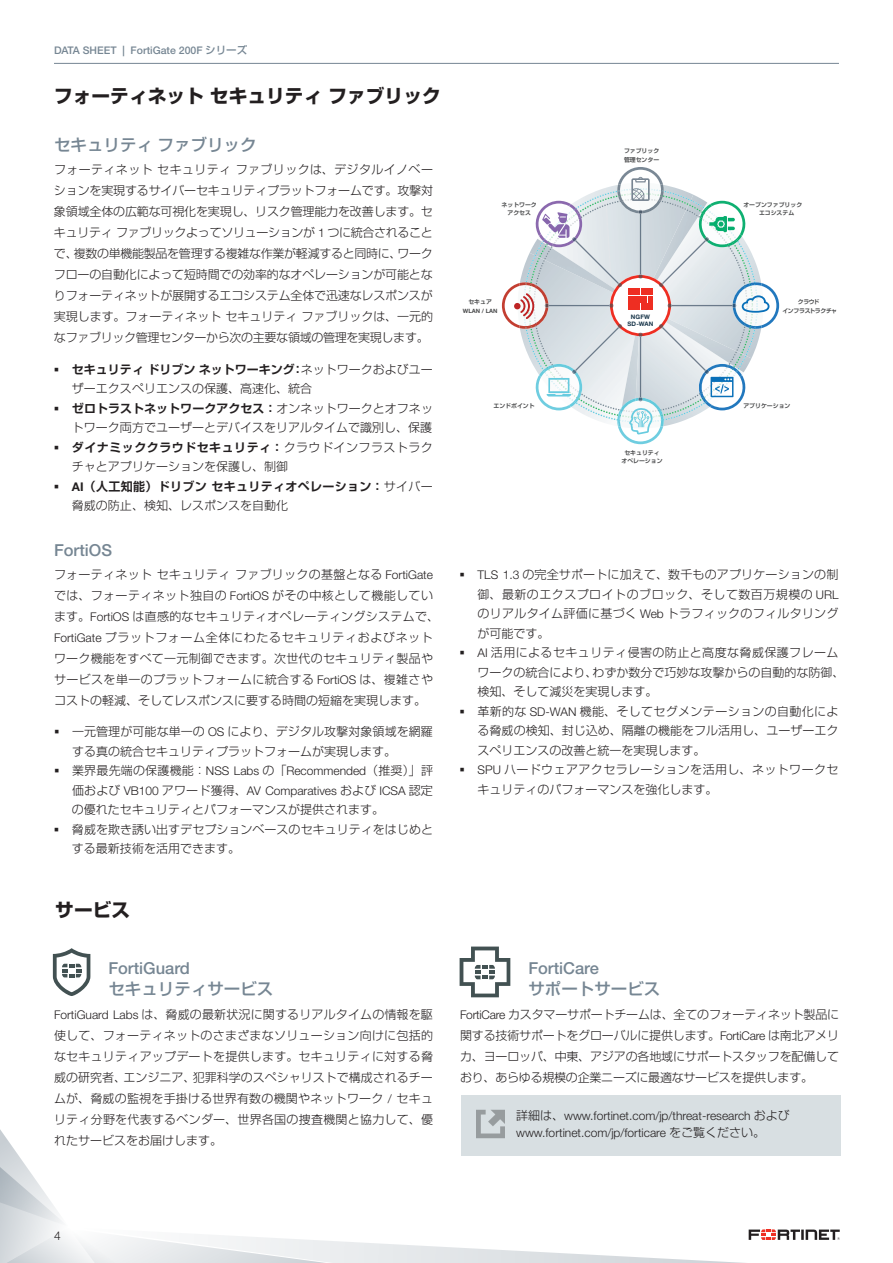
<style>
.page{position:relative;width:893px;height:1263px;background:#fff}
.page>*{position:absolute;margin:0;border:0;box-sizing:border-box;transform-origin:0 0}
.t1{font:700 18.75px "Shin Go Pro";color:#231f20}
.t2{font:500 16.5px "Shin Go Pro";color:#768693}
.t3{font:500 16.5px "Helvetica Neue LT Pro";color:#768693}
.t4{font:300 12px/21px "Shin Go Pro";letter-spacing:.005em;color:#231f20;text-align:justify}
.t5{font:300 12px/21px "Shin Go Pro";letter-spacing:.025em;color:#231f20}
.t6{font:300 12px/16.5px "Helvetica Neue LT Pro";color:#231f20}
.t7{font:700 12px "Shin Go Pro De";letter-spacing:.03em;color:#231f20}
.t8{font:300 12px/19.5px "Shin Go Pro";letter-spacing:.035em;color:#231f20}
.t9{font:700 12px "Shin Go Pro De";color:#231f20}
.t10{font:700 12px "Shin Go Pro De";letter-spacing:.005em;color:#231f20}
.t11{font:500 10.5px "Helvetica Neue LT Pro";color:#768693}
.t12{font:700 6.15px/7.5px "Helvetica Neue LT Std";color:#1a374b;text-align:center}
.t13{font:700 5.85px/8.4px "Shin Go Pro De";color:#4b4c4d}
.t14{font:700 5.85px/8.4px "Shin Go Pro De";letter-spacing:-.055em;color:#4b4c4d;text-align:center}
.t15{font:700 5.85px "Helvetica Neue LT Std";color:#4b4c4d}
.s1{font-family:"Shin Go Pro"}
.s2{font-family:"Helvetica Neue LT Pro"}
.s3{font-family:"Shin Go Pro";font-weight:300}
</style>
<div class="page">
<hr style="left:54px;top:63px;width:785px;height:1px;background:#768693">
<svg style="left:0;top:1110px;width:841px;height:153px"></svg>
<svg style="left:53px;top:948px;width:37px;height:48px"></svg>
<svg style="left:460px;top:946px;width:50px;height:51px"></svg>
<div style="left:461px;top:1095px;width:379px;height:60px;background:#d8dfe2"></div>
<img style="left:477px;top:1109px;width:28px;height:30px">
<svg style="left:523px;top:188px;width:235px;height:235px"></svg>
<svg style="left:528px;top:193px;width:225px;height:225px;background:#d8e0e4"></svg>
<img style="left:617px;top:185px;width:47px;height:28px">
<img style="left:636px;top:398px;width:28px;height:10px">
<img style="left:618px;top:398px;width:18px;height:10px">
<img style="left:539px;top:204px;width:43px;height:43px">
<img style="left:698px;top:364px;width:44px;height:43px">
<img style="left:698px;top:204px;width:44px;height:43px">
<img style="left:539px;top:364px;width:43px;height:43px">
<img style="left:520px;top:282px;width:28px;height:47px">
<img style="left:733px;top:282px;width:9px;height:47px">
<svg style="left:617px;top:408px;width:47px;height:36px"></svg>
<svg style="left:618px;top:167px;width:45px;height:35px"></svg>
<svg style="left:742px;top:282px;width:37px;height:47px"></svg>
<svg style="left:502px;top:283px;width:35px;height:46px"></svg>
<div style="left:514px;top:303px;width:7px;height:7px;background:#be2425;border-radius:50%"></div>
<img style="left:640px;top:337px;width:1px;height:60px">
<svg style="left:638px;top:397px;width:5px;height:4px"></svg>
<img style="left:672px;top:305px;width:60px;height:1px">
<svg style="left:732px;top:303px;width:4px;height:5px"></svg>
<img style="left:640px;top:214px;width:1px;height:60px">
<svg style="left:638px;top:210px;width:5px;height:4px"></svg>
<img style="left:549px;top:305px;width:60px;height:1px">
<svg style="left:545px;top:303px;width:4px;height:5px"></svg>
<img style="left:662px;top:327px;width:44px;height:44px">
<svg style="left:700px;top:365px;width:48px;height:45px"></svg>
<img style="left:662px;top:240px;width:44px;height:44px">
<svg style="left:700px;top:201px;width:47px;height:45px"></svg>
<img style="left:575px;top:240px;width:44px;height:44px">
<img style="left:575px;top:327px;width:44px;height:44px">
<svg style="left:609px;top:274px;width:63px;height:63px"></svg>
<svg style="left:534px;top:365px;width:47px;height:45px"></svg>
<svg style="left:534px;top:201px;width:47px;height:45px"></svg>
<p class="t11" style="left:54px;top:44px;width:195px">DATA SHEET | FortiGate 200F <span class="s1">シリーズ</span></p>
<h1 class="t1" style="left:54px;top:81px;width:388px">フォーティネットセキュリティファブリック</h1>
<h2 class="t2" style="left:54px;top:131px;width:204px">セキュリティファブリック</h2>
<p class="t4" style="left:54px;top:158px;width:381px">フォーティネットセキュリティファブリックは、デジタルイノベーションを実現するサイバーセキュリティプラットフォームです。攻撃対象領域全体の広範な可視化を実現し、リスク管理能力を改善します。セキュリティファブリックよってソリューションが <span class="s2">1</span> つに統合されることで、複数の単機能製品を管理する複雑な作業が軽減すると同時に、ワークフローの自動化によって短時間での効率的なオペレーションが可能となりフォーティネットが展開するエコシステム全体で迅速なレスポンスが実現します。フォーティネットセキュリティファブリックは、一元的なファブリック管理センターから次の主要な領域の管理を実現します。</p>
<p class="t9" style="left:54px;top:359px;width:380px">▪ セキュリティドリブンネットワーキング：<span class="s3">ネットワークおよびユー</span></p>
<p class="t4" style="left:72px;top:377px;width:241px">ザーエクスペリエンスの保護、高速化、統合</p>
<p class="t10" style="left:54px;top:398px;width:381px">▪ ゼロトラストネットワークアクセス：<span class="s3">オンネットワークとオフネッ</span></p>
<p class="t4" style="left:72px;top:416px;width:361px">トワーク両方でユーザーとデバイスをリアルタイムで識別し、保護</p>
<p class="t7" style="left:54px;top:437px;width:380px">▪ ダイナミッククラウドセキュリティ：<span class="s3">クラウドインフラストラク</span></p>
<p class="t4" style="left:72px;top:455px;width:217px">チャとアプリケーションを保護し、制御</p>
<p class="t7" style="left:54px;top:476px;width:380px">▪ <span class="s2">AI</span>（人工知能）ドリブンセキュリティオペレーション：<span class="s3">サイバー</span></p>
<p class="t4" style="left:72px;top:494px;width:217px">脅威の防止、検知、レスポンスを自動化</p>
<h2 class="t3" style="left:54px;top:540px;width:60px">FortiOS</h2>
<p class="t5" style="left:54px;top:562px;width:386px">フォーティネットセキュリティファブリックの基盤となる <span class="s2">FortiGate</span>では、フォーティネット独自の <span class="s2">FortiOS</span> がその中核として機能しています。<span class="s2">FortiOS</span> は直感的なセキュリティオペレーティングシステムで、<span class="s2">FortiGate</span> プラットフォーム全体にわたるセキュリティおよびネットワーク機能をすべて一元制御できます。次世代のセキュリティ製品やサービスを単一のプラットフォームに統合する <span class="s2">FortiOS</span> は、複雑さやコストの軽減、そしてレスポンスに要する時間の短縮を実現します。</p>
<p class="t4" style="left:72px;top:721px;width:362px;line-height:19.5px;text-indent:-18px">▪ 一元管理が可能な単一の <span class="s2">OS</span> により、デジタル攻撃対象領域を網羅する真の統合セキュリティプラットフォームが実現します。</p>
<p class="t4" style="left:54px;top:759px;width:380px">▪ 業界最先端の保護機能：<span class="s2">NSS Labs</span> の「<span class="s2">Recommended</span>（推奨）」評</p>
<p class="t6" style="left:72px;top:782px;width:362px"><span class="s1">価および</span> VB100 <span class="s1">アワード獲得、</span>AV Comparatives <span class="s1">および</span> ICSA <span class="s1">認定</span></p>
<p class="t4" style="left:72px;top:798px;width:313px">の優れたセキュリティとパフォーマンスが提供されます。</p>
<p class="t4" style="left:72px;top:818px;width:363px;line-height:19.5px;text-indent:-18px">▪ 脅威を欺き誘い出すデセプションベースのセキュリティをはじめとする最新技術を活用できます。</p>
<h1 class="t1" style="left:55px;top:895px;width:76px">サービス</h1>
<h2 class="t3" style="left:108px;top:958px;width:83px">FortiGuard</h2>
<h2 class="t2" style="left:108px;top:975px;width:166px">セキュリティサービス</h2>
<p class="t4" style="left:54px;top:1002px;width:381px"><span class="s2">FortiGuard Labs</span> は、脅威の最新状況に関するリアルタイムの情報を駆使して、フォーティネットのさまざまなソリューション向けに包括的なセキュリティアップデートを提供します。セキュリティに対する脅威の研究者、エンジニア、犯罪科学のスペシャリストで構成されるチームが、脅威の監視を手掛ける世界有数の機関やネットワーク <span class="s2">/</span> セキュリティ分野を代表するベンダー、世界各国の捜査機関と協力して、優れたサービスをお届けします。</p>
<p class="t13" style="left:502px;top:200px;width:37px;text-align:center">ネットワークアクセス</p>
<p class="t13" style="left:468px;top:297px;width:25px">セキュア</p>
<p class="t15" style="left:463px;top:307px;width:36px">WLAN / LAN</p>
<p class="t13" style="left:624px;top:146px;width:37px">ファブリック管理センター</p>
<p class="t12" style="left:627px;top:313px;width:28px">NGFW<br>SD-WAN</p>
<p class="t13" style="left:759px;top:200px;width:45px;text-indent:-16px">オープンファブリックエコシステム</p>
<p class="t14" style="left:782px;top:297px;width:56px">クラウド<br>インフラストラクチャ</p>
<p class="t13" style="left:493px;top:401px;width:43px">エンドポイント</p>
<p class="t13" style="left:743px;top:401px;width:49px">アプリケーション</p>
<p class="t13" style="left:621px;top:447px;width:43px;text-align:center">セキュリティオペレーション</p>
<p class="t4" style="left:478px;top:563px;width:362px;line-height:19.5px;text-indent:-18px">▪ <span class="s2">TLS 1.3</span> の完全サポートに加えて、数千ものアプリケーションの制御、最新のエクスプロイトのブロック、そして数百万規模の <span class="s2">URL</span>のリアルタイム評価に基づく <span class="s2">Web</span> トラフィックのフィルタリングが可能です。</p>
<p class="t4" style="left:478px;top:641px;width:368px;line-height:19.5px;text-align:left;text-indent:-18px">▪ <span class="s2">AI</span> 活用によるセキュリティ侵害の防止と高度な脅威保護フレームワークの統合により、わずか数分で巧妙な攻撃からの自動的な防御、検知、そして減災を実現します。</p>
<p class="t4" style="left:478px;top:700px;width:362px;line-height:19.5px;text-indent:-18px">▪ 革新的な <span class="s2">SD-WAN</span> 機能、そしてセグメンテーションの自動化による脅威の検知、封じ込め、隔離の機能をフル活用し、ユーザーエクスペリエンスの改善と統一を実現します。</p>
<p class="t8" style="left:478px;top:758px;width:362px;text-indent:-18px">▪ <span class="s2">SPU</span> ハードウェアアクセラレーションを活用し、ネットワークセキュリティのパフォーマンスを強化します。</p>
<h2 class="t3" style="left:528px;top:958px;width:72px">FortiCare</h2>
<h2 class="t2" style="left:528px;top:975px;width:133px">サポートサービス</h2>
<p class="t4" style="left:460px;top:1002px;width:381px"><span class="s2">FortiCare</span> カスタマーサポートチームは、全てのフォーティネット製品に関する技術サポートをグローバルに提供します。<span class="s2">FortiCare</span> は南北アメリカ、ヨーロッパ、中東、アジアの各地域にサポートスタッフを配備しており、あらゆる規模の企業ニーズに最適なサービスを提供します。</p>
<p class="t6" style="left:516px;top:1107px;width:275px"><span class="s1">詳細は、</span>www.fortinet.com/jp/threat-research <span class="s1">および</span>www.fortinet.com/jp/forticare <span class="s1">をご覧ください。</span></p>
<p class="t6" style="left:54px;top:1228px;width:8px">4</p>
</div>
